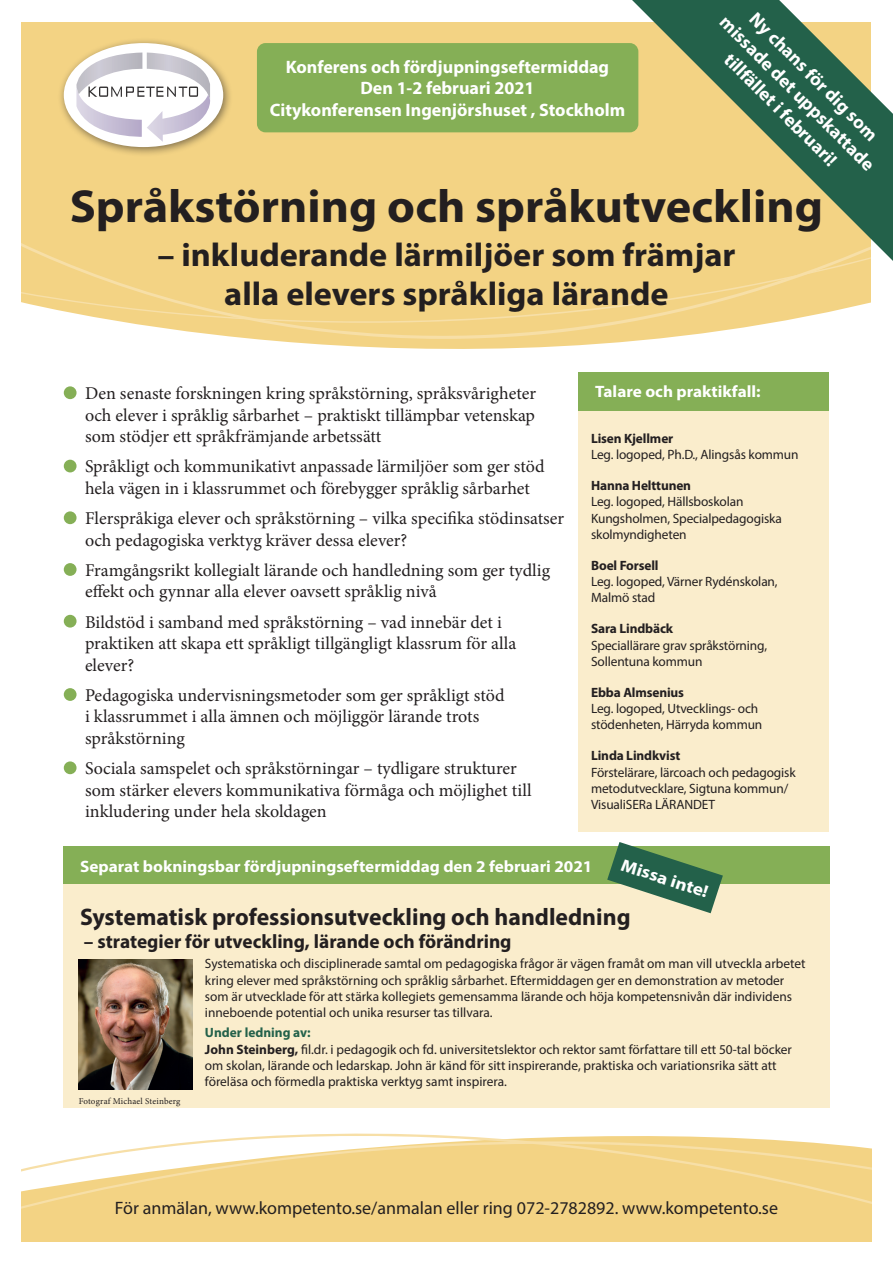
<style>
.page{position:relative;width:893px;height:1263px;background:#fff}
.page>*{position:absolute;margin:0;border:0;box-sizing:border-box;transform-origin:0 0}
.t1{font:700 46.5px "Myriad Pro";color:#231f20;scale:1.04 1}
.t2{font:700 33px/39.6px "Myriad Pro";color:#231f20;text-align:center;scale:1.04 1}
.t3{font:700 24px "Myriad Pro";color:#231f20}
.t4{font:700 19.5px "Myriad Pro";color:#231f20}
.t5{font:700 18.75px "Myriad Pro";color:#fff}
.t6{font:18px/21.6px "Minion Pro";color:#231f20}
.t7{font:700 18px/21.6px "Myriad Pro";color:#fff;text-align:center}
.t8{font:18px "Myriad Pro";color:#231f20}
.t9{font:700 17.4px "Myriad Pro";color:#fff;scale:1.1 1}
.t10{font:700 16.5px "Myriad Pro";color:#fff;scale:1.04 1}
.t11{font:13.5px/16.2px "Myriad Pro";color:#231f20}
.t12{font:700 13.5px "Myriad Pro";letter-spacing:-.01em;color:#231f20}
.t13{font:9px "Minion Pro";letter-spacing:.015em;color:#231f20}
.s1{font-weight:700;color:#23614a}
.s2{font-weight:700}
</style>
<div class="page">
<svg style="left:21px;top:22px;width:611px;height:378px;fill:#f3d384"></svg>
<svg style="left:21px;top:203px;width:718px;height:158px"></svg>
<svg style="left:21px;top:213px;width:850px;height:115px;background:#f3d589"></svg>
<svg style="left:21px;top:1089px;width:851px;height:153px"></svg>
<svg style="left:21px;top:1126px;width:851px;height:3px"></svg>
<svg style="left:21px;top:1129px;width:851px;height:109px;fill:#f3d384"></svg>
<div style="left:58px;top:37px;width:175px;height:120px;background:#231f20;opacity:.55"></div>
<div style="left:64px;top:43px;width:159px;height:104px;background:#fff;border-radius:50%"></div>
<svg style="left:76px;top:53px;width:135px;height:89px"></svg>
<div style="left:257px;top:43px;width:381px;height:89px;background:#85af56;border-radius:9px"></div>
<svg style="left:632px;top:0;width:261px;height:261px;background:#9ea774"></svg>
<div style="left:64px;top:386px;width:13px;height:13px;background:#85af56;border-radius:50%"></div>
<div style="left:64px;top:460px;width:13px;height:12px;background:#85af56;border-radius:50%"></div>
<div style="left:64px;top:511px;width:13px;height:13px;background:#85af56;border-radius:50%"></div>
<div style="left:64px;top:563px;width:13px;height:13px;background:#85af56;border-radius:50%"></div>
<div style="left:64px;top:615px;width:13px;height:13px;background:#85af56;border-radius:50%"></div>
<div style="left:64px;top:688px;width:13px;height:13px;background:#85af56;border-radius:50%"></div>
<div style="left:64px;top:761px;width:13px;height:13px;background:#85af56;border-radius:50%"></div>
<div style="left:578px;top:410px;width:251px;height:421px;background:#faedcc"></div>
<div style="left:63px;top:846px;width:766px;height:39px;background:#85af56"></div>
<div style="left:578px;top:372px;width:251px;height:38px;background:#85af56"></div>
<div style="left:63px;top:885px;width:766px;height:223px;background:#faedcc"></div>
<svg style="left:607px;top:842px;width:116px;height:71px"></svg>
<img style="left:79px;top:960px;width:113px;height:130px">
<h3 class="t5" style="left:761px;top:7px;width:174px;rotate:45deg">Ny chans för dig som</h3>
<h3 class="t5" style="left:732px;top:10px;width:211px;rotate:45deg">missade det uppskattade</h3>
<h3 class="t5" style="left:736px;top:48px;width:152px;rotate:45deg">tillfället i februari!</h3>
<h1 class="t1" style="left:70px;top:176px;width:726px">Språkstörning och språkutveckling</h1>
<h2 class="t2" style="left:157px;top:234px;width:558px">– inkluderande lärmiljöer som främjar alla elevers språkliga lärande</h2>
<h3 class="t7" style="left:270px;top:55px;width:357px">Konferens och fördjupningseftermiddag<br>Den 1-2 februari 2021<br>Citykonferensen Ingenjörshuset , Stockholm</h3>
<h3 class="t6" style="left:85px;top:383px;width:452px;text-align:justify">Den senaste forskningen kring språkstörning, språksvårigheter och elever i språklig sårbarhet – praktiskt tillämpbar vetenskap som stödjer ett språkfrämjande arbetssätt</h3>
<h3 class="t6" style="left:85px;top:456px;width:461px">Språkligt och kommunikativt anpassade lärmiljöer som ger stöd hela vägen in i klassrummet och förebygger språklig sårbarhet</h3>
<h3 class="t6" style="left:85px;top:508px;width:481px">Flerspråkiga elever och språkstörning – vilka specifika stödinsatser och pedagogiska verktyg kräver dessa elever?</h3>
<h3 class="t6" style="left:85px;top:559px;width:467px">Framgångsrikt kollegialt lärande och handledning som ger tydlig effekt och gynnar alla elever oavsett språklig nivå</h3>
<h3 class="t6" style="left:85px;top:611px;width:433px">Bildstöd i samband med språkstörning – vad innebär det i praktiken att skapa ett språkligt tillgängligt klassrum för alla elever?</h3>
<h3 class="t6" style="left:85px;top:684px;width:421px">Pedagogiska undervisningsmetoder som ger språkligt stöd i klassrummet i alla ämnen och möjliggör lärande trots språkstörning</h3>
<h3 class="t6" style="left:85px;top:758px;width:448px">Sociala samspelet och språkstörningar – tydligare strukturer som stärker elevers kommunikativa förmåga och möjlighet till inkludering under hela skoldagen</h3>
<p class="t10" style="left:595px;top:381px;width:160px">Talare och praktikfall:</p>
<p class="t12" style="left:591px;top:429px;width:84px">Lisen Kjellmer</p>
<p class="t11" style="left:591px;top:446px;width:209px">Leg. logoped, Ph.D., Alingsås kommun</p>
<p class="t12" style="left:591px;top:477px;width:102px">Hanna Helttunen</p>
<p class="t11" style="left:591px;top:493px;width:192px">Leg. logoped, Hällsboskolan<br>Kungsholmen, Specialpedagogiska skolmyndigheten</p>
<p class="t12" style="left:591px;top:556px;width:69px">Boel Forsell</p>
<p class="t11" style="left:591px;top:573px;width:188px">Leg. logoped, Värner Rydénskolan,<br>Malmö stad</p>
<p class="t12" style="left:591px;top:620px;width:84px">Sara Lindbäck</p>
<p class="t11" style="left:591px;top:637px;width:178px">Speciallärare grav språkstörning,<br>Sollentuna kommun</p>
<p class="t12" style="left:591px;top:683px;width:94px">Ebba Almsenius</p>
<p class="t11" style="left:591px;top:700px;width:173px">Leg. logoped, Utvecklings- och stödenheten, Härryda kommun</p>
<p class="t12" style="left:591px;top:747px;width:91px">Linda Lindkvist</p>
<p class="t11" style="left:591px;top:764px;width:206px">Förstelärare, lärcoach och pedagogisk metodutvecklare, Sigtuna kommun/<br>VisualiSERa LÄRANDET</p>
<p class="t10" style="left:80px;top:855px;width:494px">Separat bokningsbar fördjupningseftermiddag den 2 februari 2021</p>
<p class="t9" style="left:625px;top:853px;width:84px;rotate:18deg">Missa inte!</p>
<h3 class="t3" style="left:80px;top:901px;width:552px">Systematisk professionsutveckling och handledning</h3>
<h3 class="t4" style="left:84px;top:928px;width:429px">– strategier för utveckling, lärande och förändring</h3>
<p class="t11" style="left:205px;top:955px;width:602px">Systematiska och disciplinerade samtal om pedagogiska frågor är vägen framåt om man vill utveckla arbetet kring elever med språkstörning och språklig sårbarhet. Eftermiddagen ger en demonstration av metoder som är utvecklade för att stärka kollegiets gemensamma lärande och höja kompetensnivån där individens inneboende potential och unika resurser tas tillvara.</p>
<p class="t11" style="left:205px;top:1024px;width:589px"><span class="s1">Under ledning av:<br></span><span class="s2">John Steinberg,</span> fil.dr. i pedagogik och fd. universitetslektor och rektor samt författare till ett 50-tal böcker om skolan, lärande och ledarskap. John är känd för sitt inspirerande, praktiska och variationsrika sätt att föreläsa och förmedla praktiska verktyg samt inspirera.</p>
<p class="t13" style="left:79px;top:1095px;width:103px">Fotograf Michael Steinberg</p>
<h3 class="t8" style="left:115px;top:1197px;width:665px">För anmälan, www.kompetento.se/anmalan eller ring 072-2782892. www.kompetento.se</h3>
</div>
